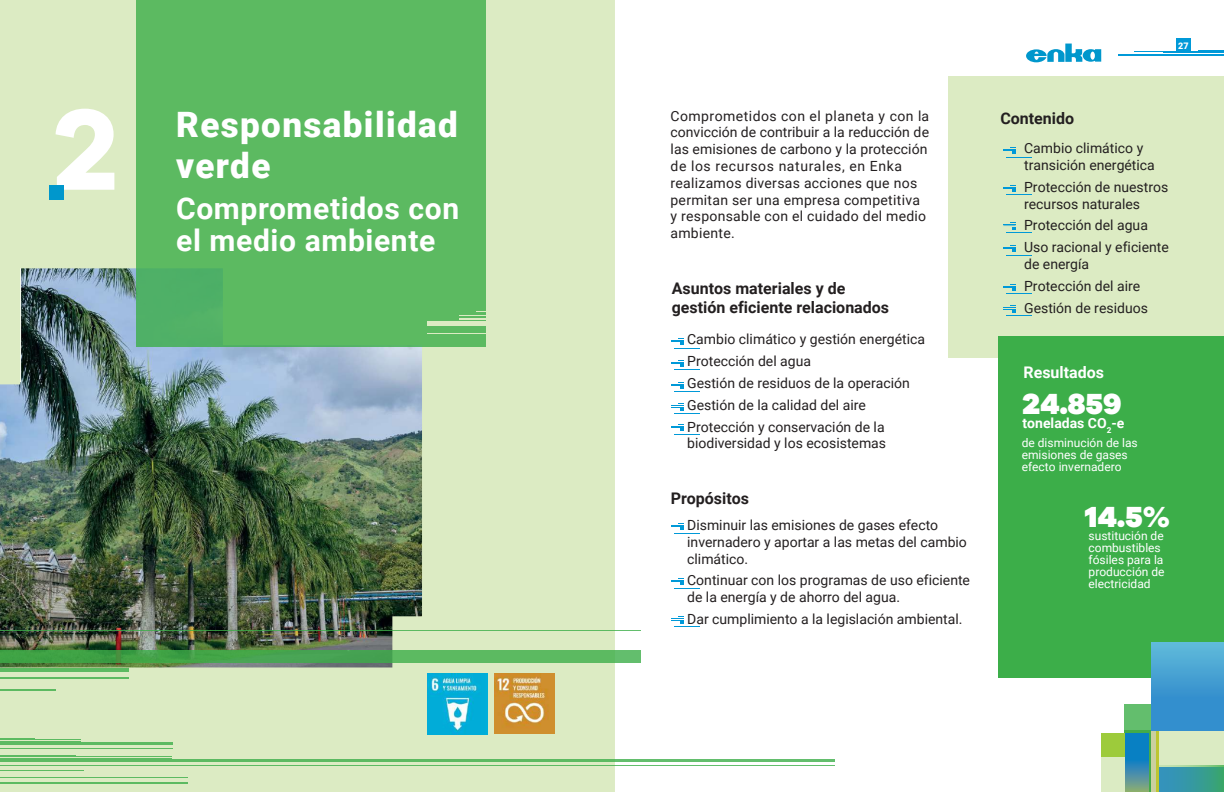
<style>
.page{position:relative;width:1224px;height:792px;background:#fff}
.page>*{position:absolute;margin:0;border:0;box-sizing:border-box;transform-origin:0 0}
.t1{font:700 118.4px "Galano Grotesque";color:#fff}
.t2{font:900 35px/41px "Roboto";letter-spacing:.04em;color:#fff}
.t3{font:700 30px/32px "Roboto";letter-spacing:.02em;color:#fff}
.t4{font:900 30px "Galano Grotesque";color:#fff}
.t5{font:700 16px/19.2px "Roboto";color:#231f20}
.t6{font:700 16px "Roboto";color:#fff}
.t7{font:14px/21.8px "Roboto";color:#231f20}
.t8{font:14px/16.8px "Roboto";letter-spacing:.02em;color:#231f20}
.t9{font:700 14px "Roboto";color:#fff}
.t10{font:12px/12px "Roboto";color:#fff}
.t11{font:900 9px "Roboto";color:#fff}
</style>
<div class="page">
<img style="left:0;top:0;width:615px;height:792px">
<div style="left:948px;top:76px;width:275px;height:281px;background:#dcebc3"></div>
<div style="left:998px;top:336px;width:225px;height:341px;background:#3cae49"></div>
<img style="left:494px;top:674px;width:60px;height:60px">
<img style="left:427px;top:674px;width:61px;height:60px">
<svg style="left:1003px;top:147px;width:28px;height:11px"></svg>
<svg style="left:1003px;top:185px;width:28px;height:10px"></svg>
<svg style="left:1003px;top:222px;width:28px;height:11px"></svg>
<svg style="left:1003px;top:245px;width:28px;height:11px"></svg>
<svg style="left:1003px;top:284px;width:28px;height:10px"></svg>
<svg style="left:1003px;top:307px;width:28px;height:9px"></svg>
<svg style="left:671px;top:338px;width:28px;height:11px"></svg>
<svg style="left:671px;top:360px;width:28px;height:10px"></svg>
<svg style="left:671px;top:382px;width:28px;height:10px"></svg>
<svg style="left:671px;top:405px;width:28px;height:9px"></svg>
<svg style="left:671px;top:523px;width:28px;height:11px"></svg>
<svg style="left:671px;top:578px;width:28px;height:11px"></svg>
<svg style="left:671px;top:618px;width:28px;height:9px"></svg>
<div style="left:49px;top:186px;width:15px;height:14px;background:#0097cc"></div>
<svg style="left:671px;top:424px;width:28px;height:11px"></svg>
<div style="left:1124px;top:704px;width:27px;height:27px;background:#63be6d"></div>
<svg style="left:1151px;top:643px;width:72px;height:88px;background:#419cd1"></svg>
<svg style="left:1124px;top:731px;width:27px;height:61px"></svg>
<svg style="left:1124px;top:733px;width:24px;height:59px"></svg>
<div style="left:1100px;top:733px;width:24px;height:59px;background:#dbebc3"></div>
<div style="left:1100px;top:733px;width:24px;height:24px;background:#9dcb3b"></div>
<div style="left:1151px;top:731px;width:72px;height:36px;background:#dbebc3"></div>
<svg style="left:1158px;top:766px;width:65px;height:26px;background:#3b9c9b"></svg>
<div style="left:1151px;top:731px;width:7px;height:61px;background:#cbcf9f"></div>
<hr style="left:1156px;top:731px;width:2px;height:61px;background:#bdc631">
<hr style="left:0;top:630px;width:640px;height:1px;background:#3cae49">
<svg style="left:0;top:650px;width:640px;height:13px;background:#4cab53"></svg>
<hr style="left:0;top:669px;width:129px;height:3px;background:#3cae49">
<hr style="left:0;top:678px;width:129px;height:1px;background:#3cae49">
<hr style="left:0;top:689px;width:55px;height:1px;background:#3cae49">
<hr style="left:0;top:782px;width:188px;height:2px;background:#3cae49">
<hr style="left:0;top:777px;width:188px;height:1px;background:#3cae49">
<hr style="left:0;top:770px;width:84px;height:1px;background:#3cae49">
<hr style="left:0;top:765px;width:835px;height:1px;background:#3cae49">
<hr style="left:0;top:760px;width:835px;height:2px;background:#3cae49">
<hr style="left:0;top:758px;width:171px;height:1px;background:#3cae49">
<hr style="left:0;top:757px;width:171px;height:1px;background:#3cae49">
<hr style="left:0;top:755px;width:76px;height:1px;background:#3cae49">
<hr style="left:0;top:748px;width:172px;height:1px;background:#3cae49">
<hr style="left:0;top:743px;width:172px;height:2px;background:#3cae49">
<hr style="left:0;top:741px;width:80px;height:1px;background:#3cae49">
<hr style="left:0;top:740px;width:80px;height:1px;background:#3cae49">
<hr style="left:0;top:738px;width:34px;height:1px;background:#3cae49">
<div style="left:137px;top:0;width:349px;height:347px;background:#5cba61"></div>
<hr style="left:426px;top:334px;width:63px;height:1px;background:#dcebc3">
<div style="left:426px;top:321px;width:63px;height:5px;background:#dcebc3"></div>
<hr style="left:459px;top:318px;width:30px;height:1px;background:#dcebc3">
<hr style="left:459px;top:315px;width:30px;height:1px;background:#dcebc3">
<svg style="left:476px;top:311px;width:13px;height:1px"></svg>
<hr style="left:1118px;top:54px;width:105px;height:2px;background:#0099d8">
<div style="left:1176px;top:39px;width:14px;height:14px;background:#0099d8"></div>
<svg style="left:1026px;top:44px;width:75px;height:18px"></svg>
<hr style="left:1162px;top:53px;width:61px;height:1px;background:#0099d8">
<hr style="left:1134px;top:51px;width:89px;height:1px;background:#0099d8">
<svg style="left:1198px;top:50px;width:25px;height:1px"></svg>
<h1 class="t1" style="left:53px;top:77px;width:66px">2</h1>
<h2 class="t2" style="left:176px;top:102px;width:283px">Responsabilidad verde</h2>
<h3 class="t3" style="left:176px;top:191px;width:284px">Comprometidos con el medio ambiente</h3>
<p class="t11" style="left:1178px;top:39px;width:12px">27</p>
<p class="t8" style="left:670px;top:107px;width:260px">Comprometidos con el planeta y con la convicción de contribuir a la reducción de las emisiones de carbono y la protección de los recursos naturales, en Enka realizamos diversas acciones que nos permitan ser una empresa competitiva y responsable con el cuidado del medio ambiente.</p>
<p class="t5" style="left:1000px;top:108px;width:75px">Contenido</p>
<p class="t7" style="left:1024px;top:139px;width:132px;line-height:16.8px">Cambio climático y transición energética</p>
<p class="t7" style="left:1024px;top:178px;width:146px;line-height:16.8px">Protección de nuestros recursos naturales</p>
<p class="t7" style="left:1024px;top:214px;width:146px">Protección del agua<br>Uso racional y eficiente</p>
<p class="t7" style="left:1024px;top:253px;width:125px">de energía<br>Protección del aire<br>Gestión de residuos</p>
<p class="t5" style="left:671px;top:278px;width:219px">Asuntos materiales y de gestión eficiente relacionados</p>
<p class="t7" style="left:687px;top:328px;width:239px">Cambio climático y gestión energética<br>Protección del agua<br>Gestión de residuos de la operación<br>Gestión de la calidad del aire<br>Protección y conservación de la</p>
<p class="t7" style="left:687px;top:432px;width:200px">biodiversidad y los ecosistemas</p>
<p class="t5" style="left:670px;top:488px;width:80px">Propósitos</p>
<p class="t7" style="left:687px;top:516px;width:281px;line-height:16.8px">Disminuir las emisiones de gases efecto invernadero y aportar a las metas del cambio climático.</p>
<p class="t7" style="left:687px;top:571px;width:284px;line-height:16.8px">Continuar con los programas de uso eficiente de la energía y de ahorro del agua.</p>
<p class="t7" style="left:687px;top:608px;width:277px">Dar cumplimiento a la legislación ambiental.</p>
<p class="t6" style="left:1023px;top:361px;width:82px">Resultados</p>
<h3 class="t4" style="left:1022px;top:385px;width:100px">24.859</h3>
<p class="t9" style="left:1022px;top:413px;width:103px">toneladas CO<sub>2</sub>-e</p>
<p class="t10" style="left:1021px;top:436px;width:118px">de disminución de las emisiones de gases efecto invernadero</p>
<h3 class="t4" style="left:1084px;top:497px;width:87px">14.5%</h3>
<p class="t10" style="left:1088px;top:530px;width:78px">sustitución de combustibles fósiles para la producción de electricidad</p>
</div>
